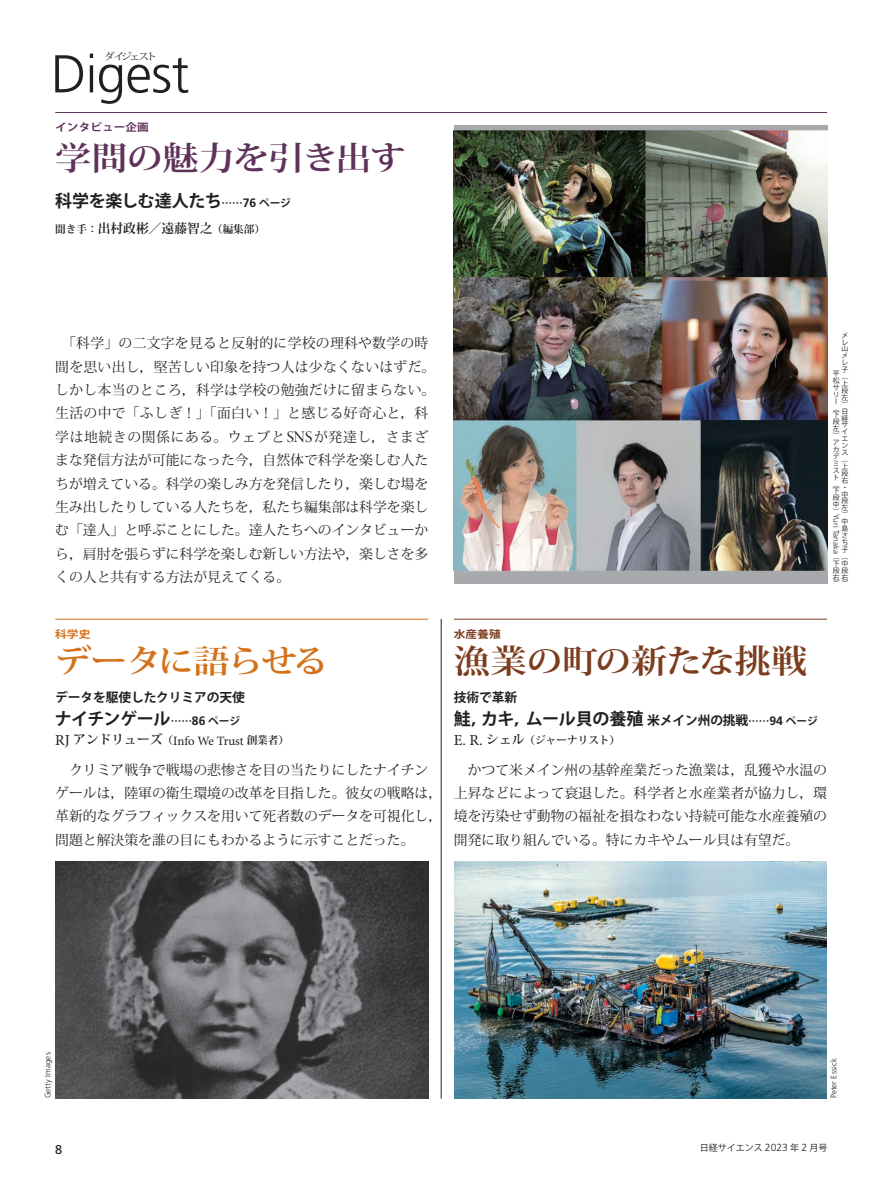
<style>
.page{position:relative;width:893px;height:1191px;background:#fff}
.page>*{position:absolute;margin:0;border:0;box-sizing:border-box;transform-origin:0 0}
.t1{font:300 53.1px "Frutiger LT Pro";letter-spacing:-.01em;color:#231f20}
.t2{font:700 32.55px "Koz Min Pr 6 N";letter-spacing:-.03em;color:#5f325a;scale:1.11 1}
.t3{font:700 32.55px "Koz Min Pr 6 N";letter-spacing:-.015em;color:#7c3d1f;scale:1.11 1}
.t4{font:700 32.55px "Koz Min Pr 6 N";letter-spacing:-.06em;color:#d47119;scale:1.11 1}
.t5{font:700 16.95px "Koz Go Pro";letter-spacing:-.02em;color:#231f20}
.t6{font:13.8px/23.4px "Koz Min Pr 6 N";color:#231f20}
.t7{font:12.75px "Minion Pro";letter-spacing:-.005em;color:#231f20}
.t8{font:700 12.75px "Koz Go Pro";letter-spacing:-.01em;color:#231f20}
.t9{font:12.75px "Frutiger LT Pro";color:#231f20}
.t10{font:700 10.65px "Koz Min Pr 6 N";color:#231f20}
.t11{font:700 10.5px "Koz Go Pro";color:#5f325a;scale:1.11 1}
.t12{font:700 10.5px "Koz Go Pro";color:#7c3d1f;scale:1.11 1}
.t13{font:700 10.5px "Koz Go Pro";color:#d47119;scale:1.11 1}
.t14{font:9.6px "Koz Min Pr 6 N";letter-spacing:-.225em;color:#231f20;scale:1.11 1}
.t15{font:9px "Koz Go Pro";color:#231f20}
.t16{font:300 7.95px "Frutiger LT Pro";letter-spacing:.015em;color:#231f20}
.t17{font:6.9px/6.9px "Koz Go Pro";color:#231f20}
.s1{font-size:10.65px}
.s2{font-family:"Frutiger LT Pro";font-size:12.15px}
.s3{font-size:12.75px}
.s4{font-family:"Minion Pro Disp";font-size:16.35px}
.s5{font-size:15.3px}
.s6{font-family:"Koz Min Pr 6 N";font-weight:700}
.s7{font-family:"Koz Min Pr 6 N";font-weight:700;font-size:10.65px}
.s8{font-family:"Minion Pro";font-weight:400;font-size:15.3px}
.s9{font-family:"Frutiger LT Pro";font-weight:300;font-size:10.35px}
</style>
<div class="page">
<hr style="left:55px;top:112px;width:772px;height:1px;background:#5f325a">
<img style="left:454px;top:125px;width:373px;height:459px">
<hr style="left:55px;top:619px;width:373px;height:1px;background:#d47119">
<hr style="left:454px;top:619px;width:373px;height:1px;background:#7c3d1f">
<hr style="left:441px;top:619px;width:1px;height:479px;background:#231f20">
<img style="left:55px;top:861px;width:373px;height:237px">
<img style="left:454px;top:861px;width:373px;height:237px">
<p class="t14" style="left:104px;top:51px;width:49px">ダイジェスト</p>
<h1 class="t1" style="left:51px;top:43px;width:140px">Digest</h1>
<p class="t11" style="left:55px;top:121px;width:86px">インタビュー企画</p>
<h2 class="t2" style="left:55px;top:140px;width:318px">学問の魅力を引き出す</h2>
<p class="t5" style="left:55px;top:190px;width:237px">科学を楽しむ達人たち<span class="s1">……</span><span class="s2">76</span> <span class="s1">ページ</span></p>
<p class="t10" style="left:55px;top:223px;width:211px">聞き手：<span class="s3">出村政彬／遠藤智之</span>（編集部）</p>
<p class="t6" style="left:55px;top:332px;width:382px">　「科学」の二文字を見ると反射的に学校の理科や数学の時間を思い出し，堅苦しい印象を持つ人は少なくないはずだ。しかし本当のところ，科学は学校の勉強だけに留まらない。生活の中で「ふしぎ！」「面白い！」と感じる好奇心と，科学は地続きの関係にある。ウェブと<span class="s4">SNS</span>が発達し，さまざまな発信方法が可能になった今，自然体で科学を楽しむ人たちが増えている。科学の楽しみ方を発信したり，楽しむ場を生み出したりしている人たちを，私たち編集部は科学を楽しむ「達人」と呼ぶことにした。達人たちへのインタビューから，肩肘を張らずに科学を楽しむ新しい方法や，楽しさを多くの人と共有する方法が見えてくる。</p>
<p class="t17" style="left:841px;top:332px;width:7px">メ</p>
<p class="t17" style="left:841px;top:339px;width:8px">レ</p>
<p class="t17" style="left:841px;top:345px;width:8px">山</p>
<p class="t17" style="left:841px;top:352px;width:7px">メ</p>
<p class="t17" style="left:841px;top:359px;width:8px">レ</p>
<p class="t17" style="left:841px;top:366px;width:8px">子</p>
<p class="t17" style="left:841px;top:373px;width:8px">（</p>
<p class="t17" style="left:841px;top:380px;width:8px">上</p>
<p class="t17" style="left:841px;top:387px;width:8px">段</p>
<p class="t17" style="left:841px;top:394px;width:8px">左</p>
<p class="t17" style="left:841px;top:401px;width:8px">）</p>
<p class="t17" style="left:841px;top:408px;width:7px">日</p>
<p class="t17" style="left:841px;top:415px;width:8px">経</p>
<p class="t17" style="left:841px;top:421px;width:8px">サ</p>
<p class="t17" style="left:841px;top:428px;width:8px">イ</p>
<p class="t17" style="left:841px;top:435px;width:8px">エ</p>
<p class="t17" style="left:841px;top:442px;width:8px">ン</p>
<p class="t17" style="left:841px;top:449px;width:8px">ス</p>
<p class="t17" style="left:841px;top:456px;width:8px">（</p>
<p class="t17" style="left:841px;top:463px;width:8px">上</p>
<p class="t17" style="left:841px;top:470px;width:8px">段</p>
<p class="t17" style="left:841px;top:477px;width:8px">右</p>
<p class="t17" style="left:841px;top:484px;width:6px">・</p>
<p class="t17" style="left:841px;top:491px;width:8px">中</p>
<p class="t17" style="left:841px;top:497px;width:8px">段</p>
<p class="t17" style="left:841px;top:504px;width:8px">左</p>
<p class="t17" style="left:841px;top:511px;width:8px">）</p>
<p class="t17" style="left:841px;top:518px;width:8px">中</p>
<p class="t17" style="left:841px;top:525px;width:8px">島</p>
<p class="t17" style="left:841px;top:532px;width:8px">さ</p>
<p class="t17" style="left:841px;top:539px;width:8px">ち</p>
<p class="t17" style="left:841px;top:546px;width:8px">子</p>
<p class="t17" style="left:833px;top:553px;width:17px">（（</p>
<p class="t17" style="left:833px;top:560px;width:16px">下中</p>
<p class="t17" style="left:833px;top:567px;width:17px">段段</p>
<p class="t17" style="left:833px;top:574px;width:17px">右右</p>
<p class="t17" style="left:833px;top:580px;width:17px">））</p>
<p class="t17" style="left:833px;top:370px;width:8px">平松サリー（下段左）アカデミスト（下段中）</p>
<p class="t16" style="left:841px;top:514px;width:42px;rotate:90deg">Yuri Tanaka</p>
<p class="t13" style="left:55px;top:627px;width:33px">科学史</p>
<p class="t12" style="left:454px;top:627px;width:44px">水産養殖</p>
<h2 class="t4" style="left:55px;top:643px;width:248px">データに語らせる</h2>
<h2 class="t3" style="left:454px;top:643px;width:320px">漁業の町の新たな挑戦</h2>
<p class="t8" style="left:55px;top:689px;width:191px">データを駆使したクリミアの天使</p>
<p class="t5" style="left:55px;top:707px;width:187px">ナイチンゲール<span class="s1">……</span><span class="s2">86</span> <span class="s1">ページ</span></p>
<p class="t7" style="left:55px;top:732px;width:235px"><span class="s5">RJ</span> <span class="s6">アンドリューズ</span><span class="s7">（</span>Info We Trust <span class="s7">創業者）</span></p>
<p class="t8" style="left:454px;top:689px;width:65px">技術で革新</p>
<p class="t5" style="left:454px;top:707px;width:365px">鮭，カキ，ムール貝の養殖<span class="s3">米メイン州の挑戦</span><span class="s1">……</span><span class="s2">94</span> <span class="s1">ページ</span></p>
<p class="t10" style="left:454px;top:734px;width:168px"><span class="s8">E. R.</span> <span class="s3">シェル</span>（ジャーナリスト）</p>
<p class="t6" style="left:55px;top:758px;width:388px">　クリミア戦争で戦場の悲惨さを目の当たりにしたナイチンゲールは，陸軍の衛生環境の改革を目指した。彼女の戦略は，革新的なグラフィックスを用いて死者数のデータを可視化し，問題と解決策を誰の目にもわかるように示すことだった。</p>
<p class="t6" style="left:454px;top:758px;width:375px;text-align:justify">　かつて米メイン州の基幹産業だった漁業は，乱獲や水温の上昇などによって衰退した。科学者と水産業者が協力し，環境を汚染せず動物の福祉を損なわない持続可能な水産養殖の開発に取り組んでいる。特にカキやムール貝は有望だ。</p>
<p class="t16" style="left:43px;top:1098px;width:48px;rotate:-90deg">Getty Images</p>
<p class="t16" style="left:829px;top:1098px;width:41px;rotate:-90deg">Peter Essick</p>
<p class="t9" style="left:55px;top:1141px;width:9px">8</p>
<p class="t15" style="left:700px;top:1141px;width:129px">日経サイエンス <span class="s9">2023</span> 年 <span class="s9">2</span> 月号</p>
</div>
